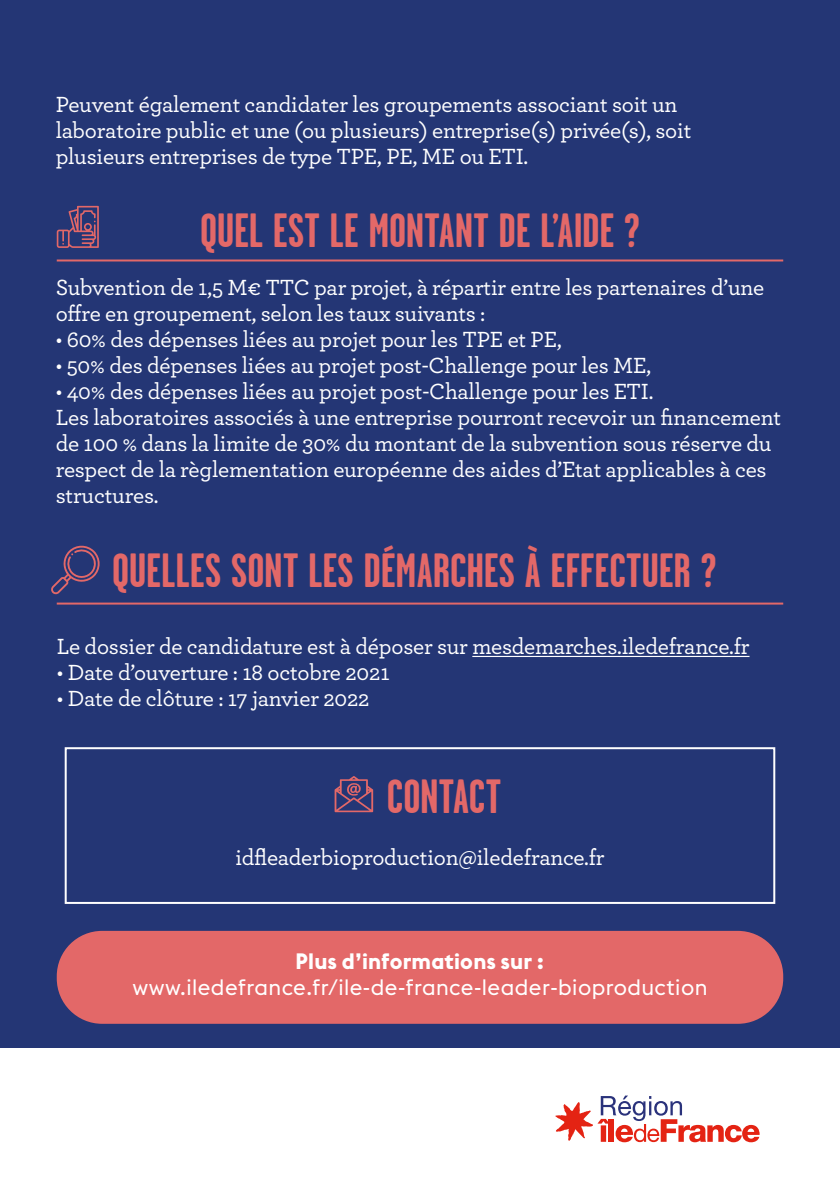
<style>
.page{position:relative;width:840px;height:1191px;background:#fff}
.page>*{position:absolute;margin:0;border:0;box-sizing:border-box;transform-origin:0 0}
.t1{font:700 48px "Garage Gothic";color:#e36868}
.t2{font:500 23px/26px "Archer";letter-spacing:-.01em;color:#fff}
.t3{font:22px "Euclid Flex";letter-spacing:.02em;color:#fff}
.t4{font:700 22px "Euclid Flex";letter-spacing:.01em;color:#fff}
</style>
<div class="page">
<div style="left:0;top:0;width:839px;height:1047px;background:#243675"></div>
<div style="left:57px;top:931px;width:725px;height:92px;background:#e36868;border-radius:45px"></div>
<hr style="left:472px;top:656px;width:277px;height:1px;background:#fff">
<hr style="left:57px;top:259px;width:725px;height:2px;background:#e36868">
<hr style="left:57px;top:602px;width:725px;height:2px;background:#e36868">
<svg style="left:555px;top:1095px;width:204px;height:47px"></svg>
<svg style="left:51px;top:545px;width:49px;height:49px"></svg>
<svg style="left:57px;top:206px;width:42px;height:42px"></svg>
<div style="left:65px;top:747px;width:709px;height:157px;border:2px solid #fff"></div>
<svg style="left:334px;top:776px;width:39px;height:36px"></svg>
<p class="t2" style="left:56px;top:90px;width:636px">Peuvent également candidater les groupements associant soit un laboratoire public et une (ou plusieurs) entreprise(s) privée(s), soit plusieurs entreprises de type TPE, PE, ME ou ETI.</p>
<h1 class="t1" style="left:200px;top:201px;width:441px">QUEL EST LE MONTANT DE L’AIDE ?</h1>
<p class="t2" style="left:56px;top:273px;width:709px">Subvention de 1,5 M€ TTC par projet, à répartir entre les partenaires d’une offre en groupement, selon les taux suivants :</p>
<p class="t2" style="left:56px;top:325px;width:507px">• 60% des dépenses liées au projet pour les TPE et PE,</p>
<p class="t2" style="left:56px;top:351px;width:596px">• 50% des dépenses liées au projet post-Challenge pour les ME,</p>
<p class="t2" style="left:56px;top:377px;width:726px">• 40% des dépenses liées au projet post-Challenge pour les ETI.<br>Les laboratoires associés à une entreprise pourront recevoir un financement de 100 % dans la limite de 30% du montant de la subvention sous réserve du respect de la règlementation européenne des aides d’Etat applicables à ces structures.</p>
<h1 class="t1" style="left:112px;top:541px;width:605px">QUELLES SONT LES DÉMARCHES À EFFECTUER ?</h1>
<p class="t2" style="left:57px;top:632px;width:694px">Le dossier de candidature est à déposer sur mesdemarches.iledefrance.fr</p>
<p class="t2" style="left:57px;top:658px;width:334px">• Date d’ouverture : 18 octobre 2021</p>
<p class="t2" style="left:57px;top:684px;width:314px">• Date de clôture : 17 janvier 2022</p>
<h1 class="t1" style="left:387px;top:767px;width:116px">CONTACT</h1>
<p class="t2" style="left:235px;top:843px;width:370px">idfleaderbioproduction@iledefrance.fr</p>
<p class="t4" style="left:295px;top:949px;width:250px">Plus d’informations sur :</p>
<p class="t3" style="left:132px;top:975px;width:576px">www.iledefrance.fr/ile-de-france-leader-bioproduction</p>
</div>
